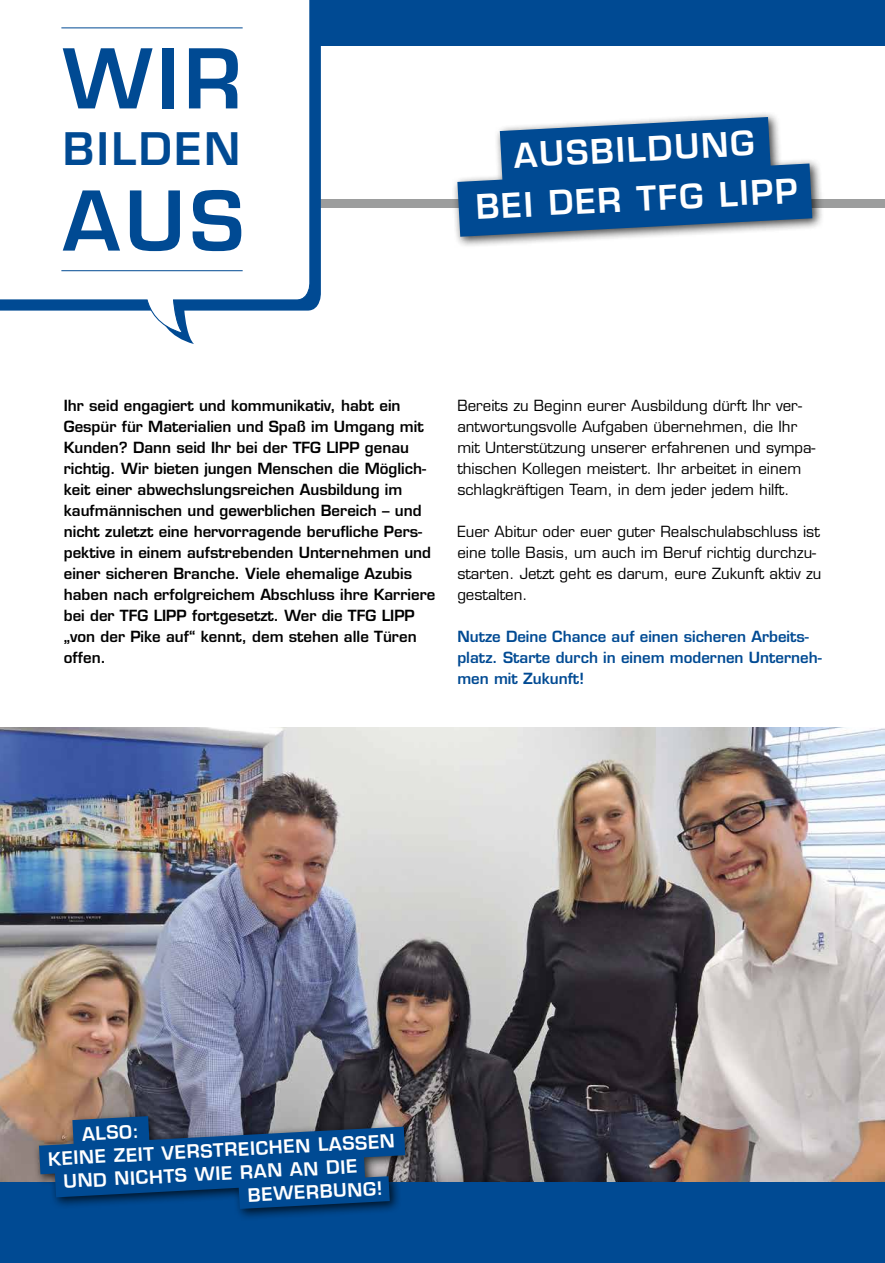
<style>
.page{position:relative;width:885px;height:1263px;background:#fff}
.page>*{position:absolute;margin:0;border:0;box-sizing:border-box;transform-origin:0 0}
.t1{font:600 80.25px "Eurostile";letter-spacing:.06em;color:#004a93}
.t2{font:600 43.8px "Eurostile";letter-spacing:.06em;color:#004a93}
.t3{font:600 33px/49.5px "Eurostile";color:#fff;text-align:center}
.t4{font:600 18px "Eurostile";color:#fff}
.t5{font:600 15px/21px "Eurostile";color:#000}
.t6{font:15px/21px "Eurostile";color:#000}
.t7{font:600 15px/21px "Eurostile";color:#004a93}
</style>
<div class="page">
<div style="left:0;top:199px;width:884px;height:9px;background:#9c9d9d"></div>
<img style="left:0;top:727px;width:884px;height:455px">
<div style="left:0;top:1182px;width:884px;height:81px;background:#004a93"></div>
<div style="left:451px;top:111px;width:373px;height:137px;background:#000;opacity:.75"></div>
<svg style="left:457px;top:117px;width:355px;height:120px;background:#366ea6"></svg>
<div style="left:33px;top:1110px;width:384px;height:111px;background:#000;opacity:.75"></div>
<svg style="left:39px;top:1116px;width:366px;height:93px"></svg>
<div style="left:0;top:0;width:884px;height:45px;background:#004a93"></div>
<svg style="left:174px;top:45px;width:147px;height:299px;fill:#004a93"></svg>
<svg style="left:0;top:0;width:311px;height:335px"></svg>
<hr style="left:61px;top:28px;width:182px;height:1px;background:#004a93">
<hr style="left:61px;top:270px;width:182px;height:1px;background:#004a93">
<h1 class="t1" style="left:63px;top:29px;width:180px">WIR</h1>
<h2 class="t2" style="left:63px;top:121px;width:179px">BILDEN</h2>
<h1 class="t1" style="left:63px;top:171px;width:182px">AUS</h1>
<h3 class="t3" style="left:472px;top:133px;width:324px;rotate:-3deg">AUSBILDUNG<br>BEI DER TFG LIPP</h3>
<p class="t5" style="left:64px;top:395px;width:373px">Ihr seid engagiert und kommunikativ, habt ein Gespür für Materialien und Spaß im Umgang mit Kunden? Dann seid Ihr bei der TFG LIPP genau richtig. Wir bieten jungen Menschen die Möglich&shy;keit einer abwechslungsreichen Ausbildung im kaufmännischen und gewerblichen Bereich – und nicht zuletzt eine hervorragende berufliche Pers&shy;pektive in einem aufstrebenden Unternehmen und einer sicheren Branche. Viele ehemalige Azubis haben nach erfolgreichem Abschluss ihre Karriere bei der TFG LIPP fortgesetzt. Wer die TFG LIPP „von der Pike auf“ kennt, dem stehen alle Türen offen.</p>
<p class="t6" style="left:457px;top:395px;width:359px">Bereits zu Beginn eurer Ausbildung dürft Ihr ver&shy;antwortungsvolle Aufgaben übernehmen, die Ihr mit Unterstützung unserer erfahrenen und sympa&shy;thischen Kollegen meistert. Ihr arbeitet in einem schlagkräftigen Team, in dem jeder jedem hilft.</p>
<p class="t6" style="left:457px;top:521px;width:365px">Euer Abitur oder euer guter Realschulabschluss ist eine tolle Basis, um auch im Beruf richtig durchzu&shy;starten. Jetzt geht es darum, eure Zukunft aktiv zu gestalten.</p>
<p class="t7" style="left:457px;top:626px;width:366px">Nutze Deine Chance auf einen sicheren Arbeits&shy;platz. Starte durch in einem modernen Unterneh&shy;men mit Zukunft!</p>
<p class="t4" style="left:81px;top:1123px;width:59px;rotate:-3deg">ALSO:</p>
<p class="t4" style="left:47px;top:1148px;width:348px;rotate:-3deg">KEINE ZEIT VERSTREICHEN LASSEN</p>
<p class="t4" style="left:63px;top:1170px;width:296px;rotate:-3deg">UND NICHTS WIE RAN AN DIE</p>
<p class="t4" style="left:247px;top:1184px;width:136px;rotate:-3deg">BEWERBUNG!</p>
</div>
